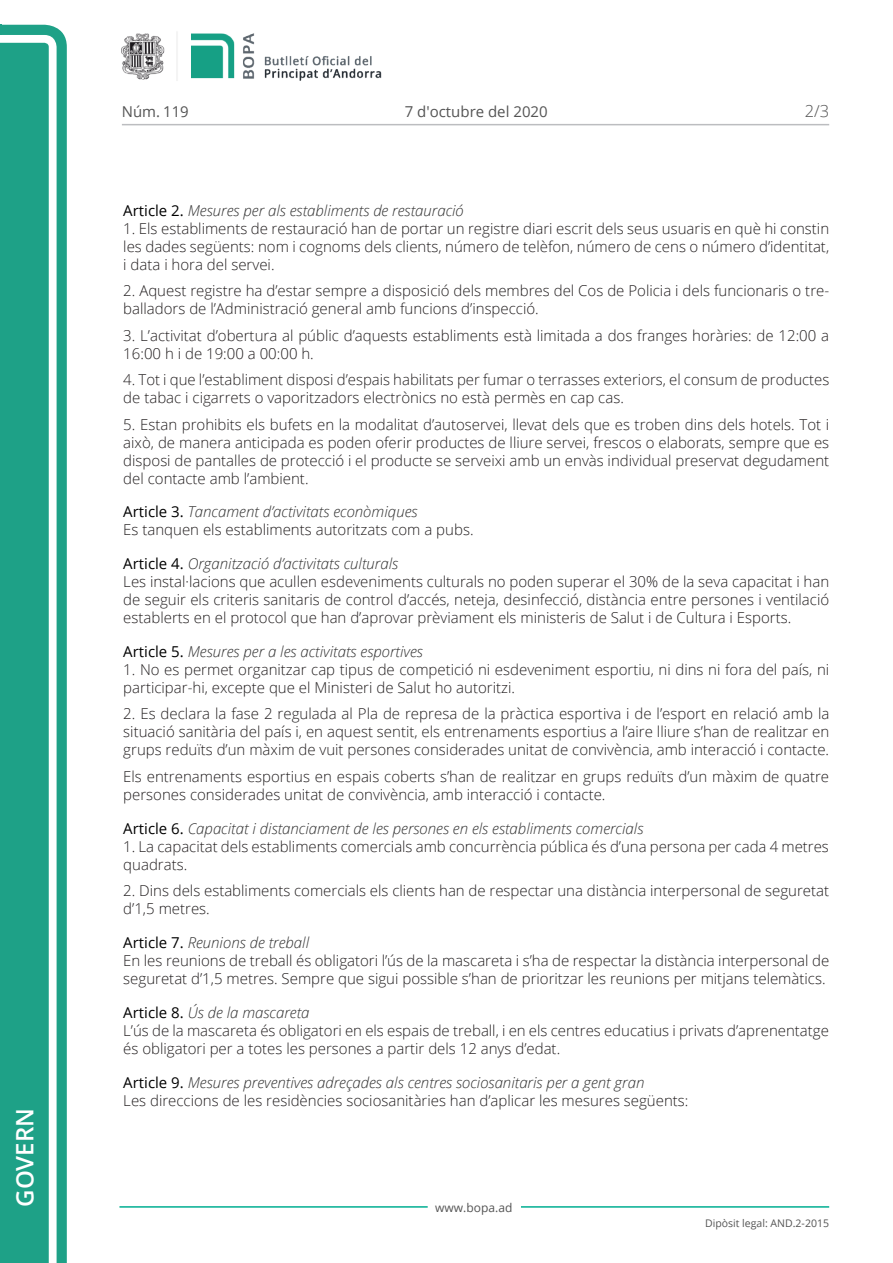
<style>
.page{position:relative;width:893px;height:1263px;background:#fff}
.page>*{position:absolute;margin:0;border:0;box-sizing:border-box;transform-origin:0 0}
.t1{font:600 24px "Open Sans";color:#fff}
.t2{font:300 16.5px "Open Sans";color:#545454}
.Body_text{font:300 15px/18px "Open Sans";color:#231f20}
.Titol_7{font:italic 300 15px "Open Sans";color:#303030}
.t3{font:15px "Open Sans";color:#545454}
.t4{font:12px "Open Sans";color:#545454}
.t5{font:10.5px "Open Sans";color:#545454}
.s1{font-weight:400;font-style:normal;color:#000}
</style>
<div class="page">
<svg style="left:0;top:25px;width:67px;height:1238px;fill:#1ea187"></svg>
<div style="left:0;top:43px;width:49px;height:1220px;background:#1ea187"></div>
<img style="left:122px;top:32px;width:260px;height:49px">
<hr style="left:119px;top:1206px;width:309px;height:2px;background:#00ae91">
<hr style="left:521px;top:1206px;width:308px;height:2px;background:#00ae91">
<hr style="left:122px;top:124px;width:707px;height:1px;background:#bcbdc0">
<h1 class="t1" style="left:8px;top:1207px;width:100px;rotate:-90deg">Govern</h1>
<p class="t3" style="left:122px;top:102px;width:68px">Núm. 119</p>
<p class="t3" style="left:405px;top:102px;width:144px">7 d'octubre del 2020</p>
<p class="t2" style="left:805px;top:100px;width:26px">2/3</p>
<p class="Titol_7" style="left:123px;top:200px;width:342px"><span class="s1">Article 2.</span> Mesures per als establiments de restauració</p>
<p class="Body_text" style="left:123px;top:219px;width:707px;text-align:justify">1. Els establiments de restauració han de portar un registre diari escrit dels seus usuaris en què hi constin les dades següents: nom i cognoms dels clients, número de telèfon, número de cens o número d’identitat, i data i hora del servei.</p>
<p class="Body_text" style="left:123px;top:281px;width:707px">2. Aquest registre ha d’estar sempre a disposició dels membres del Cos de Policia i dels funcionaris o tre&shy;balladors de l’Administració general amb funcions d’inspecció.</p>
<p class="Body_text" style="left:123px;top:326px;width:707px">3. L’activitat d’obertura al públic d’aquests establiments està limitada a dos franges horàries: de 12:00 a<br>16:00 h i de 19:00 a 00:00 h.</p>
<p class="Body_text" style="left:123px;top:370px;width:708px">4. Tot i que l’establiment disposi d’espais habilitats per fumar o terrasses exteriors, el consum de productes de tabac i cigarrets o vaporitzadors electrònics no està permès en cap cas.</p>
<p class="Body_text" style="left:123px;top:415px;width:707px;text-align:justify">5. Estan prohibits els bufets en la modalitat d’autoservei, llevat dels que es troben dins dels hotels. Tot i això, de manera anticipada es poden oferir productes de lliure servei, frescos o elaborats, sempre que es disposi de pantalles de protecció i el producte se serveixi amb un envàs individual preservat degudament del contacte amb l’ambient.</p>
<p class="Titol_7" style="left:123px;top:502px;width:296px"><span class="s1">Article 3.</span> Tancament d’activitats econòmiques</p>
<p class="Body_text" style="left:123px;top:521px;width:352px">Es tanquen els establiments autoritzats com a pubs.</p>
<p class="Titol_7" style="left:123px;top:553px;width:276px"><span class="s1">Article 4.</span> Organització d’activitats culturals</p>
<p class="Body_text" style="left:123px;top:572px;width:707px;text-align:justify">Les instal·lacions que acullen esdeveniments culturals no poden superar el 30% de la seva capacitat i han de seguir els criteris sanitaris de control d’accés, neteja, desinfecció, distància entre persones i ventilació establerts en el protocol que han d’aprovar prèviament els ministeris de Salut i de Cultura i Esports.</p>
<p class="Titol_7" style="left:123px;top:641px;width:301px"><span class="s1">Article 5.</span> Mesures per a les activitats esportives</p>
<p class="Body_text" style="left:123px;top:660px;width:707px">1. No es permet organitzar cap tipus de competició ni esdeveniment esportiu, ni dins ni fora del país, ni participar-hi, excepte que el Ministeri de Salut ho autoritzi.</p>
<p class="Body_text" style="left:123px;top:705px;width:708px;text-align:justify">2. Es declara la fase 2 regulada al Pla de represa de la pràctica esportiva i de l’esport en relació amb la situació sanitària del país i, en aquest sentit, els entrenaments esportius a l’aire lliure s’han de realitzar en grups reduïts d’un màxim de vuit persones considerades unitat de convivència, amb interacció i contacte.</p>
<p class="Body_text" style="left:123px;top:767px;width:707px">Els entrenaments esportius en espais coberts s’han de realitzar en grups reduïts d’un màxim de quatre persones considerades unitat de convivència, amb interacció i contacte.</p>
<p class="Titol_7" style="left:123px;top:818px;width:522px"><span class="s1">Article 6.</span> Capacitat i distanciament de les persones en els establiments comercials</p>
<p class="Body_text" style="left:123px;top:837px;width:707px">1. La capacitat dels establiments comercials amb concurrència pública és d’una persona per cada 4 metres quadrats.</p>
<p class="Body_text" style="left:123px;top:881px;width:707px">2. Dins dels establiments comercials els clients han de respectar una distància interpersonal de seguretat d’1,5 metres.</p>
<p class="Titol_7" style="left:123px;top:932px;width:187px"><span class="s1">Article 7.</span> Reunions de treball</p>
<p class="Body_text" style="left:123px;top:951px;width:707px">En les reunions de treball és obligatori l’ús de la mascareta i s’ha de respectar la distància interpersonal de seguretat d’1,5 metres. Sempre que sigui possible s’han de prioritzar les reunions per mitjans telemàtics.</p>
<p class="Titol_7" style="left:123px;top:1002px;width:188px"><span class="s1">Article 8.</span> Ús de la mascareta</p>
<p class="Body_text" style="left:123px;top:1021px;width:707px">L’ús de la mascareta és obligatori en els espais de treball, i en els centres educatius i privats d’aprenentatge és obligatori per a totes les persones a partir dels 12 anys d’edat.</p>
<p class="Titol_7" style="left:123px;top:1072px;width:523px"><span class="s1">Article 9.</span> Mesures preventives adreçades als centres sociosanitaris per a gent gran</p>
<p class="Body_text" style="left:123px;top:1091px;width:567px">Les direccions de les residències sociosanitàries han d’aplicar les mesures següents:</p>
<p class="t4" style="left:435px;top:1199px;width:79px">www.bopa.ad</p>
<p class="t5" style="left:705px;top:1216px;width:125px">Dipòsit legal: AND.2-2015</p>
</div>
